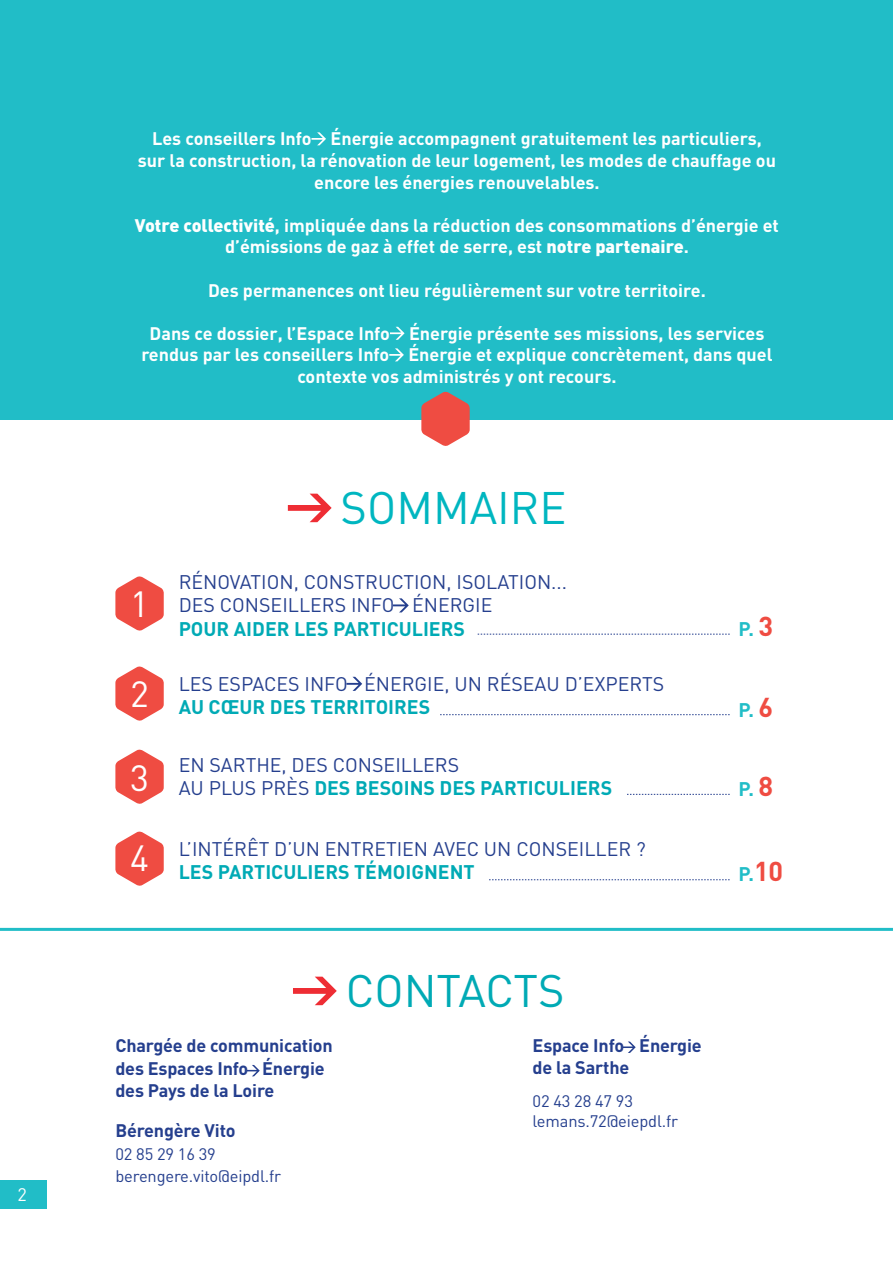
<style>
.page{position:relative;width:893px;height:1263px;background:#fff}
.page>*{position:absolute;margin:0;border:0;box-sizing:border-box;transform-origin:0 0}
.t1{font:45px "DIN";color:#00b6c0}
.t2{font:45px "DIN";color:#00aab5}
.t3{font:36px "DIN";color:#fff}
.t4{font:19.5px "DIN";color:#253f8e}
.t5{font:700 19.5px "DIN";color:#00aab5}
.t6{font:700 19.5px "DIN";color:#21bdc7}
.t7{font:700 18px/21.6px "DIN";color:#fff;text-align:center}
.t8{font:700 18px "DIN";letter-spacing:-.01em;color:#253f8e}
.t9{font:18px "DIN";color:#fff}
.t10{font:16.5px "DIN";letter-spacing:-.01em;color:#253f8e}
.s1{font-weight:900}
.s2{font-weight:400;color:#253f8e}
.s3{font-size:27px;color:#ef4c42}
</style>
<div class="page">
<div style="left:0;top:0;width:893px;height:419px;background:#21bdc7"></div>
<svg style="left:311px;top:132px;width:15px;height:13px"></svg>
<svg style="left:390px;top:327px;width:15px;height:13px"></svg>
<svg style="left:389px;top:348px;width:15px;height:13px"></svg>
<svg style="left:288px;top:494px;width:44px;height:28px"></svg>
<svg style="left:421px;top:391px;width:49px;height:55px"></svg>
<svg style="left:115px;top:576px;width:49px;height:55px"></svg>
<svg style="left:115px;top:666px;width:49px;height:55px"></svg>
<svg style="left:115px;top:749px;width:49px;height:55px"></svg>
<svg style="left:115px;top:831px;width:49px;height:55px"></svg>
<svg style="left:346px;top:677px;width:16px;height:14px"></svg>
<svg style="left:393px;top:598px;width:16px;height:14px"></svg>
<svg style="left:293px;top:977px;width:44px;height:28px"></svg>
<svg style="left:247px;top:1065px;width:13px;height:11px"></svg>
<svg style="left:623px;top:1041px;width:13px;height:12px"></svg>
<hr style="left:0;top:928px;width:893px;height:3px;background:#21bdc7">
<svg style="left:478px;top:634px;width:252px;height:1px"></svg>
<svg style="left:440px;top:714px;width:290px;height:1px"></svg>
<svg style="left:627px;top:794px;width:103px;height:1px"></svg>
<svg style="left:489px;top:879px;width:241px;height:1px"></svg>
<div style="left:0;top:1180px;width:47px;height:28px;background:#21bdc7"></div>
<p class="t9" style="left:18px;top:1183px;width:11px">2</p>
<p class="t7" style="left:138px;top:127px;width:640px">Les conseillers Info Énergie accompagnent gratuitement les particuliers, sur la construction, la rénovation de leur logement, les modes de chauffage ou encore les énergies renouvelables.</p>
<p class="t7" style="left:135px;top:214px;width:645px"><span class="s1">Votre collectivité</span>, impliquée dans la réduction des consommations d’énergie et d’émissions de gaz à effet de serre, est <span class="s1">notre partenaire</span>.</p>
<p class="t7" style="left:208px;top:278px;width:499px">Des permanences ont lieu régulièrement sur votre territoire.</p>
<p class="t7" style="left:141px;top:322px;width:633px">Dans ce dossier, l’Espace Info Énergie présente ses missions, les services rendus par les conseillers Info Énergie et explique concrètement, dans quel contexte vos administrés y ont recours.</p>
<p class="t3" style="left:130px;top:581px;width:20px">1</p>
<p class="t3" style="left:130px;top:671px;width:20px">2</p>
<p class="t3" style="left:130px;top:755px;width:20px">3</p>
<p class="t1" style="left:341px;top:479px;width:227px">SOMMAIRE</p>
<p class="t4" style="left:179px;top:570px;width:390px">RÉNOVATION, CONSTRUCTION, ISOLATION...</p>
<p class="t4" style="left:179px;top:593px;width:315px">DES CONSEILLERS INFO ÉNERGIE</p>
<p class="t5" style="left:179px;top:616px;width:288px">POUR AIDER LES PARTICULIERS</p>
<p class="t4" style="left:179px;top:672px;width:487px">LES ESPACES INFO ÉNERGIE, UN RÉSEAU D’EXPERTS</p>
<p class="t5" style="left:179px;top:694px;width:253px">AU CŒUR DES TERRITOIRES</p>
<p class="t4" style="left:179px;top:752px;width:282px">EN SARTHE, DES CONSEILLERS</p>
<p class="t5" style="left:179px;top:775px;width:435px"><span class="s2">AU PLUS PRÈS</span> DES BESOINS DES PARTICULIERS</p>
<p class="t3" style="left:130px;top:835px;width:20px">4</p>
<p class="t4" style="left:179px;top:836px;width:469px">L’INTÉRÊT D’UN ENTRETIEN AVEC UN CONSEILLER ?</p>
<p class="t5" style="left:179px;top:859px;width:298px">LES PARTICULIERS TÉMOIGNENT</p>
<p class="t8" style="left:115px;top:1033px;width:219px">Chargée de communication</p>
<p class="t8" style="left:115px;top:1057px;width:211px">des Espaces Info Énergie</p>
<p class="t8" style="left:115px;top:1078px;width:160px">des Pays de la Loire</p>
<p class="t8" style="left:115px;top:1119px;width:122px">Bérengère Vito</p>
<p class="t10" style="left:115px;top:1144px;width:102px">02 85 29 16 39</p>
<p class="t10" style="left:115px;top:1165px;width:167px">berengere.vito@eipdl.fr</p>
<p class="t2" style="left:346px;top:962px;width:220px">CONTACTS</p>
<p class="t8" style="left:533px;top:1033px;width:171px">Espace Info Énergie</p>
<p class="t8" style="left:533px;top:1055px;width:98px">de la Sarthe</p>
<p class="t10" style="left:533px;top:1090px;width:102px">02 43 28 47 93</p>
<p class="t10" style="left:533px;top:1110px;width:147px">lemans.72@eiepdl.fr</p>
<p class="t6" style="left:738px;top:616px;width:36px">P. <span class="s3">3</span></p>
<p class="t6" style="left:738px;top:697px;width:36px">P. <span class="s3">6</span></p>
<p class="t6" style="left:738px;top:776px;width:36px">P. <span class="s3">8</span></p>
<p class="t6" style="left:738px;top:861px;width:46px">P.<span class="s3">10</span></p>
</div>
